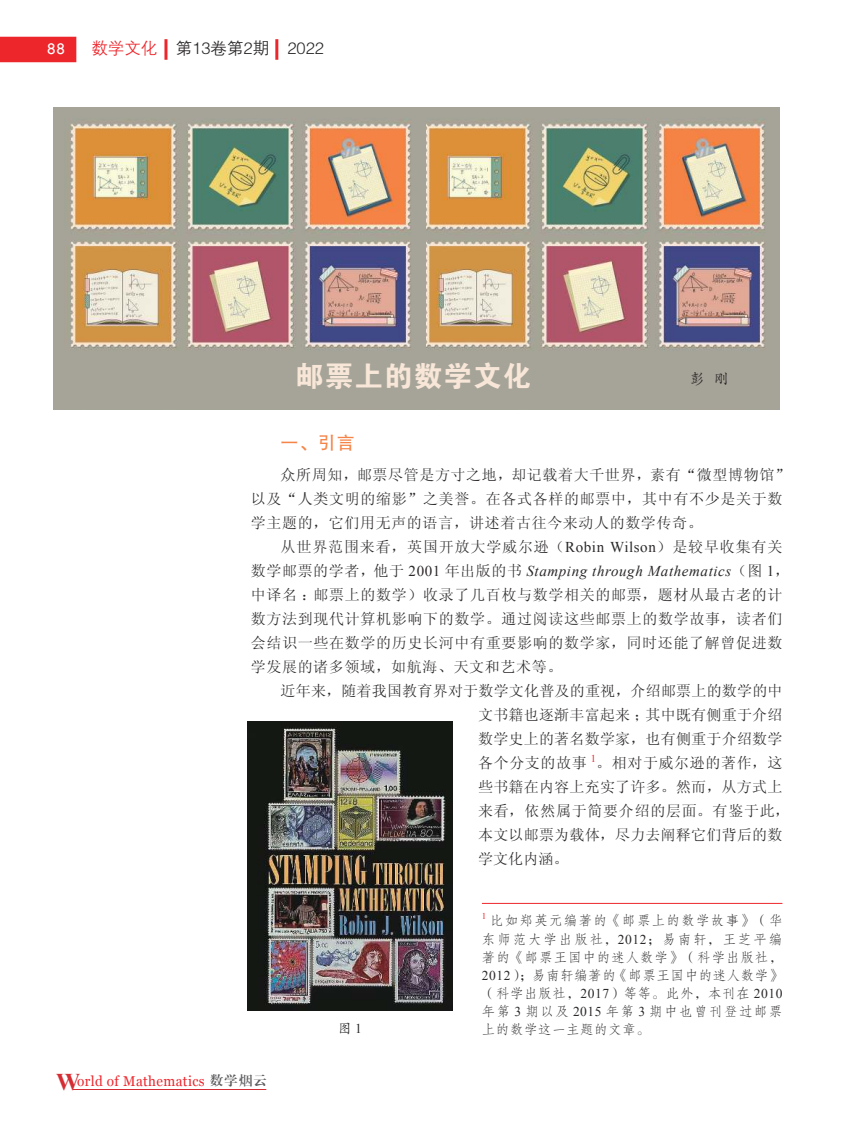
<style>
.page{position:relative;width:859px;height:1123px;background:#fff}
.page>*{position:absolute;margin:0;border:0;box-sizing:border-box;transform-origin:0 0}
.t1{font:28.5px "FZDHTK GBK1 0";letter-spacing:.04em;color:#f8e7d8}
.t2{font:18px "FZHTK GBK1 0";color:#f58449}
.t3{font:16.5px "FZZDXK GBK1 0";color:#2b2829}
.t4{font:16.5px "Tw Cen";color:#fff}
.t5{font:15px/24px "Sim Sun";letter-spacing:.04em;color:#2b2829}
.t6{font:15px/24px "Sim Sun";letter-spacing:.015em;color:#2b2829}
.t7{font:italic 15px "Times New Roman";letter-spacing:.04em;color:#2b2829}
.t8{font:15px "FZKTK GBK1 0";color:#2b2829}
.t9{font:14.1px "Georgia";letter-spacing:.03em;color:#ed262c;scale:.95 1}
.t10{font:13.5px/18px "FZFSK GBK1 0";letter-spacing:.04em;color:#2b2829;text-align:justify}
.t11{font:13.5px "FZKTK GBK1 0";color:#2b2829}
.t12{font:9px "Times New Roman";color:#ed262c}
.s1{color:#ed262c}
.s2{font-family:"Times New Roman"}
.s3{font-family:"Sim Sun";font-style:normal}
.s4{font-style:normal}
.s5{font-family:"Times New Roman";font-weight:700;font-size:24px;color:#d52d34}
.s6{font-family:"FZXBSK GBK1 0";font-size:13.05px;color:#5b5b5e}
</style>
<div class="page">
<hr style="left:73px;top:1089px;width:193px;height:1px;background:#d52d34">
<div style="left:0;top:37px;width:76px;height:25px;background:#ed262c"></div>
<hr style="left:164px;top:39px;width:3px;height:21px;background:#ed262c">
<hr style="left:275px;top:39px;width:3px;height:21px;background:#ed262c">
<img style="left:425px;top:108px;width:354px;height:301px">
<img style="left:54px;top:108px;width:371px;height:301px">
<img style="left:248px;top:721px;width:205px;height:289px">
<hr style="left:482px;top:903px;width:300px;height:1px;background:#ed262c">
<p class="t4" style="left:47px;top:38px;width:20px">88</p>
<p class="t3" style="left:91px;top:40px;width:234px"><span class="s1">数学文化</span> 第13卷第2期 2022</p>
<h1 class="t1" style="left:295px;top:361px;width:237px">邮票上的数学文化</h1>
<p class="t8" style="left:690px;top:371px;width:41px">彭 刚</p>
<p class="t2" style="left:281px;top:433px;width:76px">一、引言</p>
<p class="t5" style="left:251px;top:463px;width:540px;text-indent:30px">众所周知，邮票尽管是方寸之地，却记载着大千世界，素有“微型博物馆”以及“人类文明的缩影”之美誉。在各式各样的邮票中，其中有不少是关于数学主题的，它们用无声的语言，讲述着古往今来动人的数学传奇。</p>
<p class="t5" style="left:281px;top:535px;width:503px">从世界范围来看，英国开放大学威尔逊（<span class="s2">Robin Wilson</span>）是较早收集有关</p>
<p class="t7" style="left:251px;top:565px;width:540px"><span class="s3">数学邮票的学者，他于</span> <span class="s4">2001</span> <span class="s3">年出版的书</span> Stamping through Mathematics<span class="s3">（图</span> <span class="s4">1</span><span class="s3">，</span></p>
<p class="t5" style="left:251px;top:583px;width:533px;text-align:justify">中译名：邮票上的数学）收录了几百枚与数学相关的邮票，题材从最古老的计数方法到现代计算机影响下的数学。通过阅读这些邮票上的数学故事，读者们会结识一些在数学的历史长河中有重要影响的数学家，同时还能了解曾促进数学发展的诸多领域，如航海、天文和艺术等。</p>
<p class="t6" style="left:478px;top:679px;width:313px;text-indent:-197px">近年来，随着我国教育界对于数学文化普及的重视，介绍邮票上的数学的中文书籍也逐渐丰富起来；其中既有侧重于介绍数学史上的著名数学家，也有侧重于介绍数学各个分支的故事 <sup>1</sup>。相对于威尔逊的著作，这些书籍在内容上充实了许多。然而，从方式上来看，依然属于简要介绍的层面。有鉴于此，本文以邮票为载体，尽力去阐释它们背后的数学文化内涵。</p>
<p class="t9" style="left:56px;top:1073px;width:223px"><span class="s5">W</span>orld of Mathematics <span class="s6">数学烟云</span></p>
<p class="t11" style="left:338px;top:1021px;width:25px">图 <span class="s2">1</span></p>
<p class="t12" style="left:482px;top:913px;width:6px">1</p>
<p class="t10" style="left:482px;top:912px;width:302px;text-indent:8px">比如郑英元编著的《邮票上的数学故事》（华东师范大学出版社，<span class="s2">2012</span>；易南轩，王芝平编著的《邮票王国中的迷人数学》（科学出版社，<span class="s2">2012</span>）；易南轩编著的《邮票王国中的迷人数学》（科学出版社，<span class="s2">2017</span>）等等。此外，本刊在 <span class="s2">2010</span>年第 <span class="s2">3</span> 期以及 <span class="s2">2015</span> 年第 <span class="s2">3</span> 期中也曾刊登过邮票上的数学这一主题的文章。</p>
</div>
